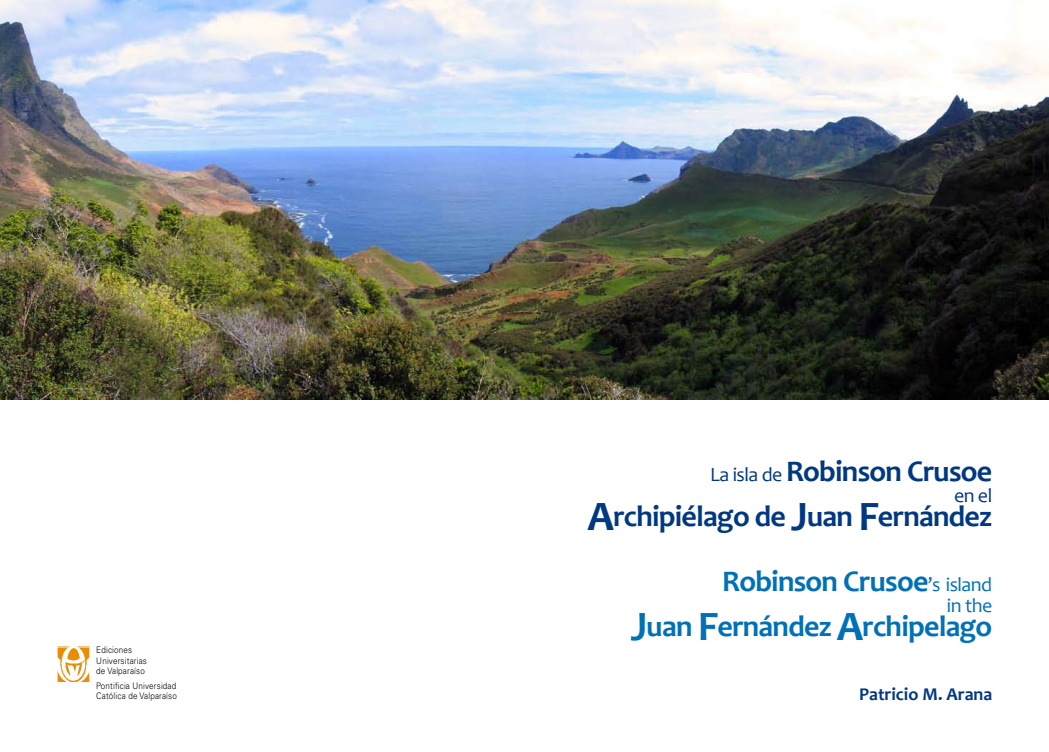
<style>
.page{position:relative;width:1049px;height:752px;background:#fff}
.page>*{position:absolute;margin:0;border:0;box-sizing:border-box;transform-origin:0 0}
.t1{font:700 30px/65px "Candara";letter-spacing:-.025em;color:#003882;text-align:right}
.t2{font:700 30px "Candara";letter-spacing:-.025em;color:#0071b7}
.t3{font:20px "Candara";color:#0071b7}
.t4{font:20px "Candara";color:#003882}
.t5{font:700 18px "Candara";color:#003882}
.t6{font:300 9px/10.5px "Univers LT Std";letter-spacing:.02em;color:#000;scale:.9 1}
.s1{font-weight:400;font-size:20px}
.s2{font-size:42px}
.s3{color:#0071b7}
.s4{font-weight:400;font-size:20px;color:#0071b7}
</style>
<div class="page">
<img style="left:0;top:0;width:1049px;height:399px">
<img style="left:59px;top:648px;width:29px;height:32px">
<div style="left:57px;top:646px;width:33px;height:36px;border:1px solid #fff"></div>
<p class="t6" style="left:96px;top:644px;width:58px">Ediciones<br>Universitarias de Valparaíso</p>
<p class="t6" style="left:96px;top:680px;width:91px">Pontificia Universidad<br>Católica de Valparaíso</p>
<h1 class="t1" style="left:710px;top:438px;width:284px"><span class="s1">La isla de</span> Robinson Crusoe</h1>
<h2 class="t4" style="left:954px;top:483px;width:40px">en el</h2>
<h1 class="t1" style="left:588px;top:483px;width:406px"><span class="s2">A</span>rchipiélago de <span class="s2">J</span>uan <span class="s2">F</span>ernández<br><span class="s3">Robinson Crusoe</span><span class="s4">’s island</span></h1>
<h2 class="t3" style="left:947px;top:593px;width:47px">in the</h2>
<h1 class="t2" style="left:631px;top:607px;width:363px"><span class="s2">J</span>uan <span class="s2">F</span>ernández <span class="s2">A</span>rchipelago</h1>
<h3 class="t5" style="left:859px;top:683px;width:135px">Patricio M. Arana</h3>
</div>
